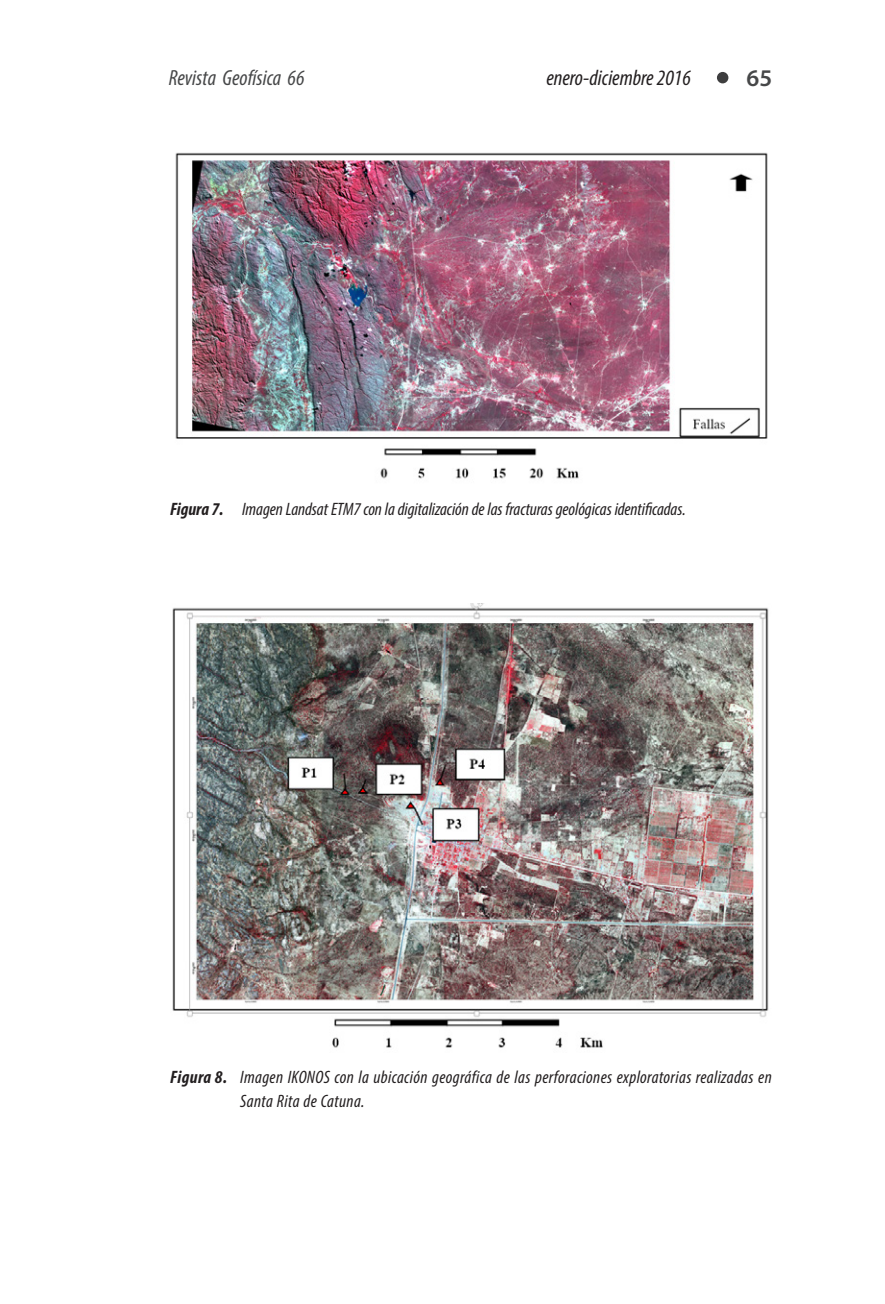
<style>
.page{position:relative;width:885px;height:1304px;background:#fff}
.page>*{position:absolute;margin:0;border:0;box-sizing:border-box;transform-origin:0 0}
.t1{font:600 24px "Myriad Pro";color:#464748}
.t2{font:italic condensed 22px "Myriad Pro";color:#231f20}
.t3{font:italic condensed 22px "Myriad Pro";color:#464748}
.cuerpo_de_texto{font:italic condensed 18px/24px "Myriad Pro";letter-spacing:.01em;color:#231f20}
.s1{font-weight:700}
</style>
<div class="page">
<div style="left:716px;top:72px;width:12px;height:11px;background:#3e3e3f;border-radius:50%"></div>
<img style="left:175px;top:152px;width:593px;height:327px">
<img style="left:172px;top:603px;width:597px;height:445px">
<p class="t3" style="left:169px;top:64px;width:137px">Revista Geofísica 66</p>
<p class="t2" style="left:546px;top:64px;width:146px">enero-diciembre 2016</p>
<h1 class="t1" style="left:746px;top:63px;width:27px">65</h1>
<p class="cuerpo_de_texto" style="left:170px;top:497px;width:517px"><span class="s1">Figura 7.</span> Imagen Landsat ETM7 con la digitalización de las fracturas geológicas identificadas.</p>
<p class="cuerpo_de_texto" style="left:240px;top:1065px;width:533px;text-indent:-70px"><span class="s1">Figura 8.</span> Imagen IKONOS con la ubicación geográfica de las perforaciones exploratorias realizadas en<br>Santa Rita de Catuna.</p>
</div>
